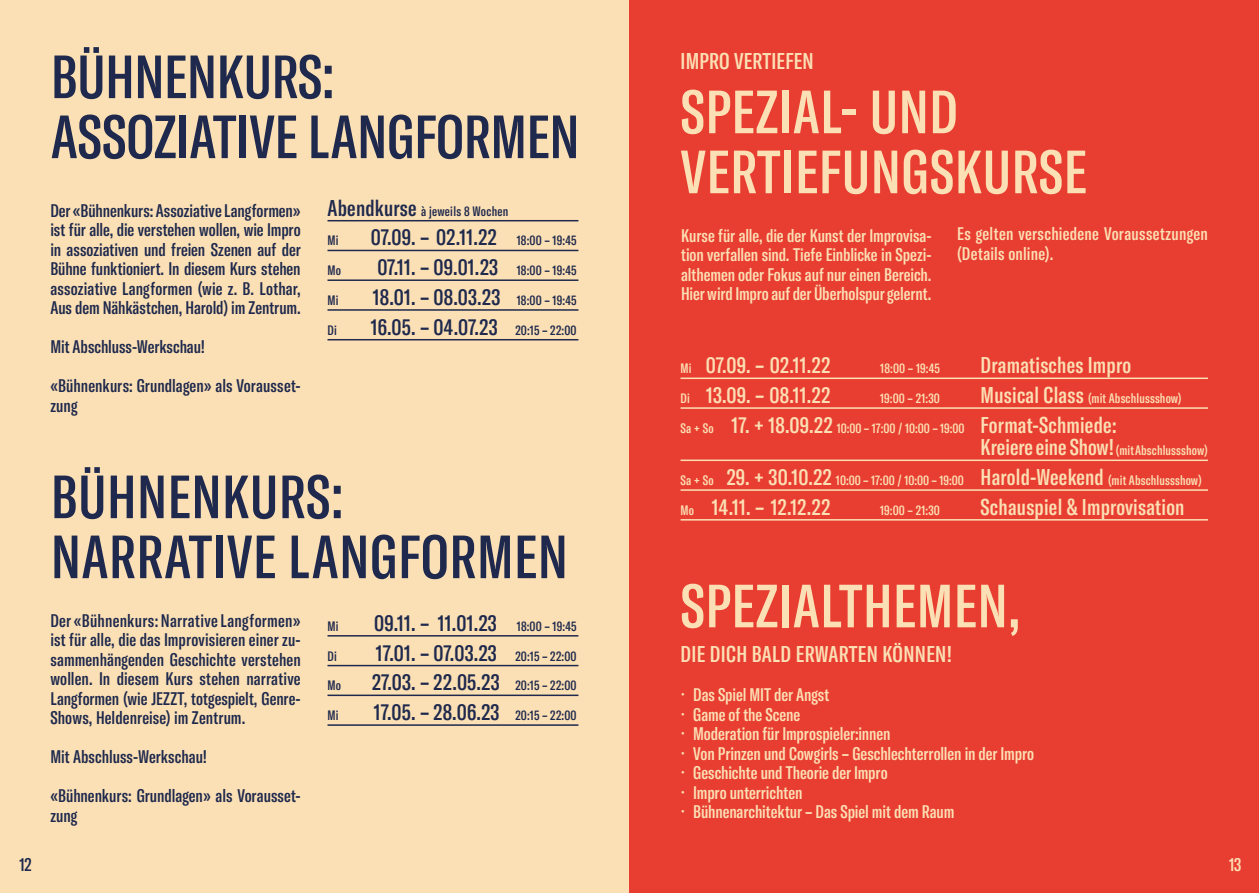
<style>
.page{position:relative;width:1259px;height:893px;background:#fff}
.page>*{position:absolute;margin:0;border:0;box-sizing:border-box;transform-origin:0 0}
.t1{font:60px/60px "GT America Cm Md";color:#1e294d}
.t2{font:60px/60px "GT America Cm Md";letter-spacing:.015em;color:#fce0b5}
.t3{font:22.5px "GT America Cm Md";letter-spacing:.01em;color:#1e294d}
.t4{font:22.5px "GT America Cm Md";letter-spacing:.01em;color:#fce0b5}
.t5{font:18px/19.5px "GT America Cm Md";color:#1e294d;text-align:justify}
.t6{font:18px/19.5px "GT America Cm Md";letter-spacing:-.005em;color:#fce0b5;text-align:justify}
.t7{font:18px/19.5px "GT America Cm Md";letter-spacing:.015em;color:#fce0b5}
.t8{font:13.5px/22.5px "GT America Cm Md";letter-spacing:.01em;color:#fce0b5}
.t9{font:13.5px "GT America Cm Md";letter-spacing:.01em;color:#1e294d}
.s1{font-size:22.5px}
.s2{font-size:13.5px}
</style>
<div class="page">
<div style="left:0;top:0;width:629px;height:893px;background:#fce0b5"></div>
<div style="left:629px;top:0;width:630px;height:893px;background:#e83e31"></div>
<hr style="left:327px;top:220px;width:251px;height:1px;background:#1e294d">
<hr style="left:327px;top:250px;width:251px;height:1px;background:#1e294d">
<hr style="left:327px;top:279px;width:251px;height:2px;background:#1e294d">
<hr style="left:327px;top:309px;width:251px;height:2px;background:#1e294d">
<hr style="left:327px;top:339px;width:251px;height:1px;background:#1e294d">
<hr style="left:680px;top:378px;width:528px;height:1px;background:#fce0b5">
<hr style="left:680px;top:407px;width:528px;height:2px;background:#fce0b5">
<hr style="left:680px;top:460px;width:528px;height:1px;background:#fce0b5">
<hr style="left:680px;top:489px;width:528px;height:2px;background:#fce0b5">
<hr style="left:680px;top:519px;width:528px;height:2px;background:#fce0b5">
<hr style="left:327px;top:635px;width:251px;height:2px;background:#1e294d">
<hr style="left:327px;top:665px;width:251px;height:1px;background:#1e294d">
<hr style="left:327px;top:695px;width:251px;height:1px;background:#1e294d">
<hr style="left:327px;top:724px;width:251px;height:2px;background:#1e294d">
<h1 class="t1" style="left:51px;top:47px;width:530px">BÜHNENKURS:<br>ASSOZIATIVE LANGFORMEN</h1>
<p class="t5" style="left:50px;top:201px;width:252px">Der «Bühnenkurs: Assoziative Langformen» ist für alle, die verstehen wollen, wie Impro in assoziativen und freien Szenen auf der Bühne funktioniert. In diesem Kurs stehen assoziative Langformen (wie z. B. Lothar, Aus dem Nähkästchen, Harold) im Zentrum.</p>
<p class="t5" style="left:50px;top:328px;width:252px;line-height:39px">Mit Abschluss-Werkschau!<br>«Bühnenkurs: Grundlagen» als Vorausset-</p>
<p class="t5" style="left:50px;top:396px;width:29px">zung</p>
<p class="t9" style="left:327px;top:203px;width:182px"><span class="s1">Abendkurse</span> à jeweils 8 Wochen</p>
<p class="t9" style="left:327px;top:233px;width:13px">Mi</p>
<p class="t3" style="left:371px;top:224px;width:207px">07.09. – 02.11.22 <span class="s2">18:00 – 19:45</span></p>
<p class="t9" style="left:327px;top:262px;width:15px">Mo</p>
<p class="t3" style="left:377px;top:254px;width:201px">07.11. – 09.01.23 <span class="s2">18:00 – 19:45</span></p>
<p class="t9" style="left:327px;top:292px;width:13px">Mi</p>
<p class="t3" style="left:373px;top:284px;width:205px">18.01. – 08.03.23 <span class="s2">18:00 – 19:45</span></p>
<p class="t9" style="left:327px;top:322px;width:11px">Di</p>
<p class="t3" style="left:371px;top:314px;width:207px">16.05. – 04.07.23 <span class="s2">20:15 – 22:00</span></p>
<h1 class="t1" style="left:51px;top:467px;width:518px">BÜHNENKURS:<br>NARRATIVE LANGFORMEN</h1>
<p class="t5" style="left:50px;top:611px;width:252px">Der «Bühnenkurs: Narrative Langformen» ist für alle, die das Improvisieren einer zu&shy;sammenhängenden Geschichte verstehen wollen. In diesem Kurs stehen narrative Langformen (wie JEZZT, totgespielt, Genre-Shows, Heldenreise) im Zentrum.</p>
<p class="t5" style="left:50px;top:737px;width:252px;line-height:39px">Mit Abschluss-Werkschau!<br>«Bühnenkurs: Grundlagen» als Vorausset-</p>
<p class="t5" style="left:50px;top:806px;width:28px">zung</p>
<p class="t9" style="left:327px;top:618px;width:13px">Mi</p>
<p class="t3" style="left:374px;top:610px;width:204px">09.11. – 11.01.23 <span class="s2">18:00 – 19:45</span></p>
<p class="t9" style="left:327px;top:648px;width:11px">Di</p>
<p class="t3" style="left:376px;top:639px;width:202px">17.01. – 07.03.23 <span class="s2">20:15 – 22:00</span></p>
<p class="t9" style="left:327px;top:678px;width:15px">Mo</p>
<p class="t3" style="left:372px;top:669px;width:206px">27.03. – 22.05.23 <span class="s2">20:15 – 22:00</span></p>
<p class="t9" style="left:327px;top:707px;width:13px">Mi</p>
<p class="t3" style="left:374px;top:699px;width:204px">17.05. – 28.06.23 <span class="s2">20:15 – 22:00</span></p>
<p class="t4" style="left:680px;top:48px;width:135px">IMPRO VERTIEFEN</p>
<h1 class="t2" style="left:680px;top:82px;width:408px">SPEZIAL- UND<br>VERTIEFUNGSKURSE</h1>
<p class="t6" style="left:681px;top:226px;width:252px">Kurse für alle, die der Kunst der Improvisa&shy;tion verfallen sind. Tiefe Einblicke in Spezi&shy;althemen oder Fokus auf nur einen Bereich.<br>Hier wird Impro auf der Überholspur gelernt.</p>
<p class="t7" style="left:957px;top:224px;width:252px">Es gelten verschiedene Voraussetzungen (Details online).</p>
<p class="t4" style="left:680px;top:352px;width:151px"><span class="s2">Mi</span> 07.09. – 02.11.22</p>
<p class="t8" style="left:880px;top:357px;width:61px">18:00 – 19:45</p>
<p class="t4" style="left:980px;top:352px;width:152px">Dramatisches Impro</p>
<p class="t4" style="left:680px;top:382px;width:151px"><span class="s2">Di</span> 13.09. – 08.11.22</p>
<p class="t8" style="left:880px;top:387px;width:61px">19:00 – 21:30</p>
<p class="t8" style="left:980px;top:387px;width:202px"><span class="s1">Musical Class</span> (mit Abschlussshow)</p>
<p class="t8" style="left:980px;top:417px;width:229px;text-indent:-300px">Sa + So <span class="s1">17. + 18.09.22</span> 10:00 – 17:00 / 10:00 – 19:00 <span class="s1">Format-Schmiede:<br>Kreiere eine Show!</span> (mit Abschlussshow)</p>
<p class="t8" style="left:680px;top:469px;width:523px">Sa + So <span class="s1">29. + 30.10.22</span> 10:00 – 17:00 / 10:00 – 19:00 <span class="s1">Harold-Weekend</span> (mit Abschlussshow)</p>
<p class="t4" style="left:680px;top:494px;width:151px"><span class="s2">Mo</span> 14.11. – 12.12.22</p>
<p class="t8" style="left:880px;top:499px;width:61px">19:00 – 21:30</p>
<p class="t4" style="left:980px;top:494px;width:205px">Schauspiel &amp; Improvisation</p>
<h1 class="t2" style="left:680px;top:576px;width:341px">SPEZIALTHEMEN,</h1>
<p class="t4" style="left:680px;top:641px;width:273px">DIE DICH BALD ERWARTEN KÖNNEN!</p>
<p class="t6" style="left:681px;top:685px;width:354px;text-align:left">· Das Spiel MIT der Angst<br>· Game of the Scene<br>· Moderation für Improspieler:innen<br>· Von Prinzen und Cowgirls – Geschlechterrollen in der Impro · Geschichte und Theorie der Impro<br>· Impro unterrichten<br>· Bühnenarchitektur – Das Spiel mit dem Raum</p>
<p class="t5" style="left:19px;top:855px;width:14px">12</p>
<p class="t6" style="left:1229px;top:855px;width:14px">13</p>
</div>
